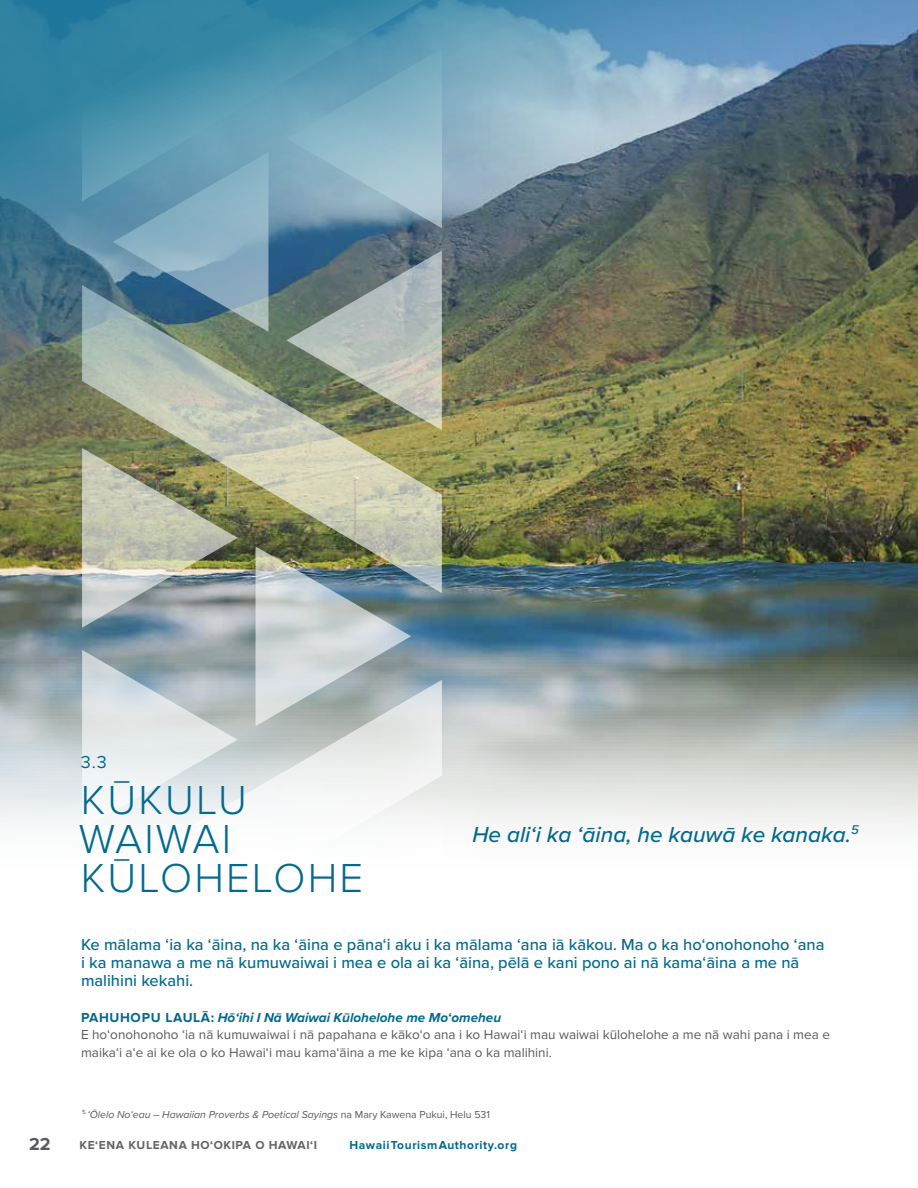
<style>
.page{position:relative;width:918px;height:1188px;background:#fff}
.page>*{position:absolute;margin:0;border:0;box-sizing:border-box;transform-origin:0 0}
.t1{font:300 42px/39px "Proxima Nova";letter-spacing:.05em;color:#03698d}
.t2{font:italic 500 22.5px "Proxima Nova";color:#03698d}
.t3{font:18px "Proxima Nova";color:#03698d}
.t4{font:700 18px "Proxima Nova";color:#58595b}
.t5{font:500 16.5px/18px "Proxima Nova";color:#03698d}
.t6{font:13.5px/18px "Proxima Nova";color:#58595b}
.t7{font:700 12px "Proxima Nova";letter-spacing:.05em;color:#636466}
.t8{font:700 12px "Proxima Nova";letter-spacing:.05em;color:#03698d}
.t9{font:italic 10.5px "Proxima Nova";color:#58595b}
.s1{font-weight:700;color:#03698d}
.s2{font-weight:700;font-style:italic;color:#03698d}
.s3{font-style:normal}
</style>
<div class="page">
<svg style="left:82px;top:685px;width:360px;height:159px"></svg>
<svg style="left:286px;top:837px;width:156px;height:11px"></svg>
<img style="left:0;top:0;width:918px;height:685px">
<h3 class="t3" style="left:81px;top:752px;width:27px">3.3</h3>
<h1 class="t1" style="left:79px;top:781px;width:286px">KŪKULU<br>WAIWAI<br>KŪLOHELOHE</h1>
<h2 class="t2" style="left:472px;top:817px;width:388px">He ali‘i ka ‘āina, he kauwā ke kanaka.<sup>5</sup></h2>
<p class="t5" style="left:81px;top:934px;width:745px">Ke mālama ‘ia ka ‘āina, na ka ‘āina e pāna‘i aku i ka mālama ‘ana iā kākou. Ma o ka ho‘onohonoho ‘ana i ka manawa a me nā kumuwaiwai i mea e ola ai ka ‘āina, pēlā e kani pono ai nā kama‘āina a me nā malihini kekahi.</p>
<p class="t6" style="left:81px;top:1008px;width:750px"><span class="s1">PAHUHOPU LAULĀ:</span> <span class="s2">Hō‘ihi I Nā Waiwai Kūlohelohe me Mo‘omeheu<br></span>E ho‘onohonoho ‘ia nā kumuwaiwai i nā papahana e kāko‘o ana i ko Hawai‘i mau waiwai kūlohelohe a me nā wahi pana i mea e maika‘i a‘e ai ke ola o ko Hawai‘i mau kama‘āina a me ke kipa ‘ana o ka malihini.</p>
<p class="t9" style="left:82px;top:1106px;width:409px"><sup>5</sup> ‘Ōlelo No‘eau – Hawaiian Proverbs &amp; Poetical Sayings <span class="s3">na Mary Kawena Pukui, Helu 531</span></p>
<h3 class="t4" style="left:29px;top:1133px;width:23px">22</h3>
<p class="t7" style="left:80px;top:1139px;width:239px">KE‘ENA KULEANA HO‘OKIPA O HAWAI‘I</p>
<p class="t8" style="left:350px;top:1139px;width:169px">HawaiiTourismAuthority.org</p>
</div>
